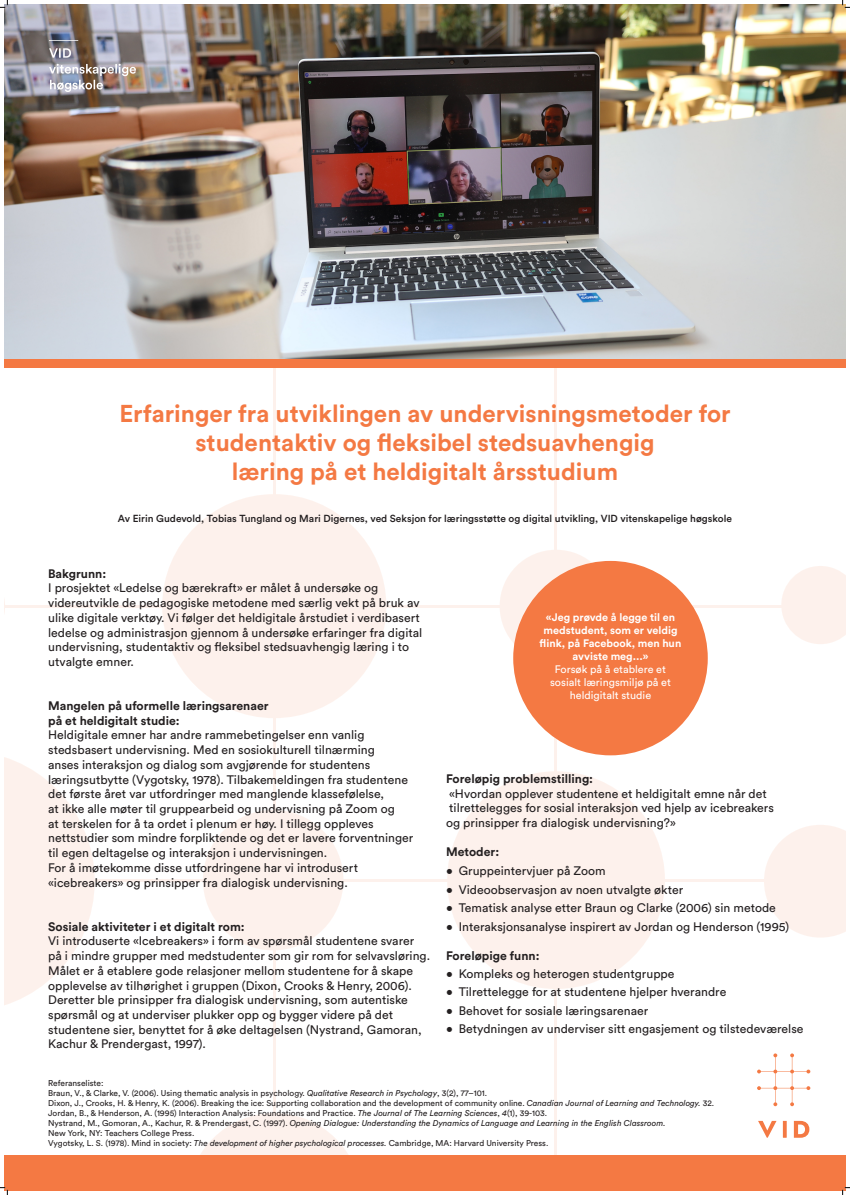
<style>
.page{position:relative;width:850px;height:1195px;background:#fff}
.page>*{position:absolute;margin:0;border:0;box-sizing:border-box;transform-origin:0 0}
.t1{font:700 24.15px "Circular Std";color:#f47943}
.t2{font:12.25px/14.7px "Circular Std";color:#231f20}
.t3{font:700 12.25px "Circular Std";color:#231f20}
.t4{font:700 10.81px "Circular Std";color:#fff}
.t5{font:10.81px "Circular Std";color:#fff}
.t6{font:500 10.15px "Circular Std";color:#231f20}
.t7{font:8.4px "Circular Std";color:#231f20}
.t8{font:italic 8.4px "Circular Std";color:#231f20}
.s1{font-style:italic}
.s2{font-style:normal}
</style>
<div class="page">
<hr style="left:4px;top:605px;width:832px;height:3px;background:#f47a44">
<hr style="left:4px;top:879px;width:841px;height:2px;background:#f47a44">
<hr style="left:273px;top:276px;width:2px;height:914px;background:#f47a44">
<hr style="left:554px;top:276px;width:2px;height:914px;background:#f47a44">
<svg style="left:4px;top:757px;width:91px;height:248px"></svg>
<svg style="left:4px;top:599px;width:1px;height:14px"></svg>
<div style="left:203px;top:809px;width:140px;height:141px;background:#fdf1ec;border-radius:50%"></div>
<svg style="left:201px;top:1112px;width:147px;height:42px"></svg>
<div style="left:162px;top:494px;width:224px;height:224px;background:#fdf1ec;border-radius:50%"></div>
<div style="left:447px;top:771px;width:217px;height:217px;background:#fdf1ec;border-radius:50%"></div>
<div style="left:499px;top:549px;width:113px;height:113px;background:#fdf1ec;border-radius:50%"></div>
<svg style="left:763px;top:825px;width:82px;height:112px"></svg>
<svg style="left:780px;top:566px;width:65px;height:78px"></svg>
<svg style="left:757px;top:1053px;width:52px;height:84px"></svg>
<img style="left:4px;top:4px;width:841px;height:355px">
<div style="left:4px;top:359px;width:841px;height:8px;background:#f47943"></div>
<img style="left:50px;top:41px;width:85px;height:51px">
<div style="left:4px;top:1154px;width:841px;height:36px;background:#f47943"></div>
<div style="left:513px;top:561px;width:194px;height:194px;background:#f47943;border-radius:50%"></div>
<svg style="left:0;top:0;width:8px;height:8px"></svg>
<svg style="left:0;top:1187px;width:8px;height:7px"></svg>
<svg style="left:842px;top:0;width:7px;height:8px"></svg>
<svg style="left:842px;top:1187px;width:7px;height:7px"></svg>
<p class="t1" style="left:119px;top:398px;width:612px">Erfaringer fra utviklingen av undervisningsmetoder for</p>
<p class="t1" style="left:195px;top:427px;width:460px">studentaktiv og fleksibel stedsuavhengig</p>
<p class="t1" style="left:232px;top:456px;width:387px">læring på et heldigitalt årsstudium</p>
<p class="t6" style="left:118px;top:512px;width:615px">Av Eirin Gudevold, Tobias Tungland og Mari Digernes, ved Seksjon for læringsstøtte og digital utvikling, VID vitenskapelige høgskole</p>
<p class="t3" style="left:48px;top:565px;width:60px">Bakgrunn:</p>
<p class="t2" style="left:48px;top:580px;width:331px">I prosjektet «Ledelse og bærekraft» er målet å undersøke og</p>
<p class="t2" style="left:48px;top:595px;width:375px">videreutvikle de pedagogiske metodene med særlig vekt på bruk av ulike digitale verktøy. Vi følger det heldigitale årstudiet i verdibasert ledelse og administrasjon gjennom å undersøke erfaringer fra digital undervisning, studentaktiv og fleksibel stedsuavhengig læring i to</p>
<p class="t2" style="left:48px;top:654px;width:87px">utvalgte emner.</p>
<p class="t3" style="left:48px;top:697px;width:222px">Mangelen på uformelle læringsarenaer</p>
<p class="t3" style="left:48px;top:712px;width:133px">på et heldigitalt studie:</p>
<p class="t2" style="left:48px;top:727px;width:317px">Heldigitale emner har andre rammebetingelser enn vanlig</p>
<p class="t2" style="left:48px;top:742px;width:328px">stedsbasert undervisning. Med en sosiokulturell tilnærming</p>
<p class="t2" style="left:48px;top:757px;width:323px">anses interaksjon og dialog som avgjørende for studentens</p>
<p class="t2" style="left:48px;top:771px;width:361px">læringsutbytte (Vygotsky, 1978). Tilbakemeldingen fra studentene</p>
<p class="t2" style="left:48px;top:786px;width:337px">det første året var utfordringer med manglende klassefølelse,</p>
<p class="t2" style="left:48px;top:801px;width:348px">at ikke alle møter til gruppearbeid og undervisning på Zoom og</p>
<p class="t2" style="left:48px;top:815px;width:327px">at terskelen for å ta ordet i plenum er høy. I tillegg oppleves</p>
<p class="t2" style="left:48px;top:830px;width:366px">nettstudier som mindre forpliktende og det er lavere forventninger</p>
<p class="t2" style="left:48px;top:845px;width:280px">til egen deltagelse og interaksjon i undervisningen.</p>
<p class="t2" style="left:48px;top:860px;width:311px">For å imøtekomme disse utfordringene har vi introdusert</p>
<p class="t2" style="left:48px;top:874px;width:301px">«icebreakers» og prinsipper fra dialogisk undervisning.</p>
<p class="t3" style="left:48px;top:918px;width:198px">Sosiale aktiviteter i et digitalt rom:</p>
<p class="t2" style="left:48px;top:933px;width:383px">Vi introduserte «Icebreakers» i form av spørsmål studentene svarer på i mindre grupper med medstudenter som gir rom for selvavsløring.<br>Målet er å etablere gode relasjoner mellom studentene for å skape opplevelse av tilhørighet i gruppen (Dixon, Crooks &amp; Henry, 2006).</p>
<p class="t2" style="left:48px;top:992px;width:361px">Deretter ble prinsipper fra dialogisk undervisning, som autentiske</p>
<p class="t2" style="left:48px;top:1007px;width:346px">spørsmål og at underviser plukker opp og bygger videre på det</p>
<p class="t2" style="left:48px;top:1021px;width:375px">studentene sier, benyttet for å øke deltagelsen (Nystrand, Gamoran,<br>Kachur &amp; Prendergast, 1997).</p>
<p class="t4" style="left:545px;top:610px;width:130px">«Jeg prøvde å legge til en</p>
<p class="t4" style="left:543px;top:623px;width:135px">medstudent, som er veldig</p>
<p class="t4" style="left:539px;top:636px;width:143px">flink, på Facebook, men hun</p>
<p class="t4" style="left:572px;top:649px;width:77px">avviste meg...»</p>
<p class="t5" style="left:554px;top:663px;width:112px">Forsøk på å etablere et</p>
<p class="t5" style="left:549px;top:675px;width:122px">sosialt læringsmiljø på et</p>
<p class="t5" style="left:569px;top:688px;width:83px">heldigitalt studie</p>
<p class="t3" style="left:446px;top:770px;width:148px">Foreløpig problemstilling:</p>
<p class="t2" style="left:449px;top:785px;width:319px">«Hvordan opplever studentene et heldigitalt emne når det</p>
<p class="t2" style="left:449px;top:800px;width:326px">tilrettelegges for sosial interaksjon ved hjelp av icebreakers</p>
<p class="t2" style="left:446px;top:815px;width:231px">og prinsipper fra dialogisk undervisning?»</p>
<p class="t3" style="left:446px;top:844px;width:55px">Metoder:</p>
<p class="t2" style="left:446px;top:863px;width:161px">• Gruppeintervjuer på Zoom</p>
<p class="t2" style="left:446px;top:881px;width:238px">• Videoobservasjon av noen utvalgte økter</p>
<p class="t2" style="left:446px;top:900px;width:331px">• Tematisk analyse etter Braun og Clarke (2006) sin metode</p>
<p class="t2" style="left:446px;top:918px;width:344px">• Interaksjonsanalyse inspirert av Jordan og Henderson (1995)</p>
<p class="t3" style="left:446px;top:947px;width:95px">Foreløpige funn:</p>
<p class="t2" style="left:446px;top:966px;width:230px">• Kompleks og heterogen studentgruppe</p>
<p class="t2" style="left:446px;top:984px;width:281px">• Tilrettelegge for at studentene hjelper hverandre</p>
<p class="t2" style="left:446px;top:1002px;width:203px">• Behovet for sosiale læringsarenaer</p>
<p class="t2" style="left:446px;top:1021px;width:358px">• Betydningen av underviser sitt engasjement og tilstedeværelse</p>
<p class="t7" style="left:48px;top:1077px;width:57px">Referanseliste:</p>
<p class="t7" style="left:48px;top:1087px;width:440px">Braun, V., &amp; Clarke, V. (2006). Using thematic analysis in psychology. <span class="s1">Qualitative Research in Psychology</span>, 3(2), 77–101.</p>
<p class="t7" style="left:48px;top:1097px;width:667px">Dixon, J., Crooks, H. &amp; Henry, K. (2006). Breaking the ice: Supporting collaboration and the development of community online. <span class="s1">Canadian Journal of Learning and Technology.</span> 32.</p>
<p class="t7" style="left:48px;top:1107px;width:500px">Jordan, B., &amp; Henderson, A. (1995) Interaction Analysis: Foundations and Practice. <span class="s1">The Journal of The Learning Sciences</span>, <span class="s1">4</span>(1), 39-103.</p>
<p class="t8" style="left:48px;top:1117px;width:618px"><span class="s2">Nystrand, M., Gomoran, A., Kachur, R. &amp; Prendergast, C. (1997).</span> Opening Dialogue: Understanding the Dynamics of Language and Learning in the English Classroom.</p>
<p class="t7" style="left:48px;top:1127px;width:148px">New York, NY: Teachers College Press.</p>
<p class="t7" style="left:48px;top:1138px;width:501px">Vygotsky, L. S. (1978). Mind in society: <span class="s1">The development of higher psychological processes.</span> Cambridge, MA: Harvard University Press.</p>
</div>
